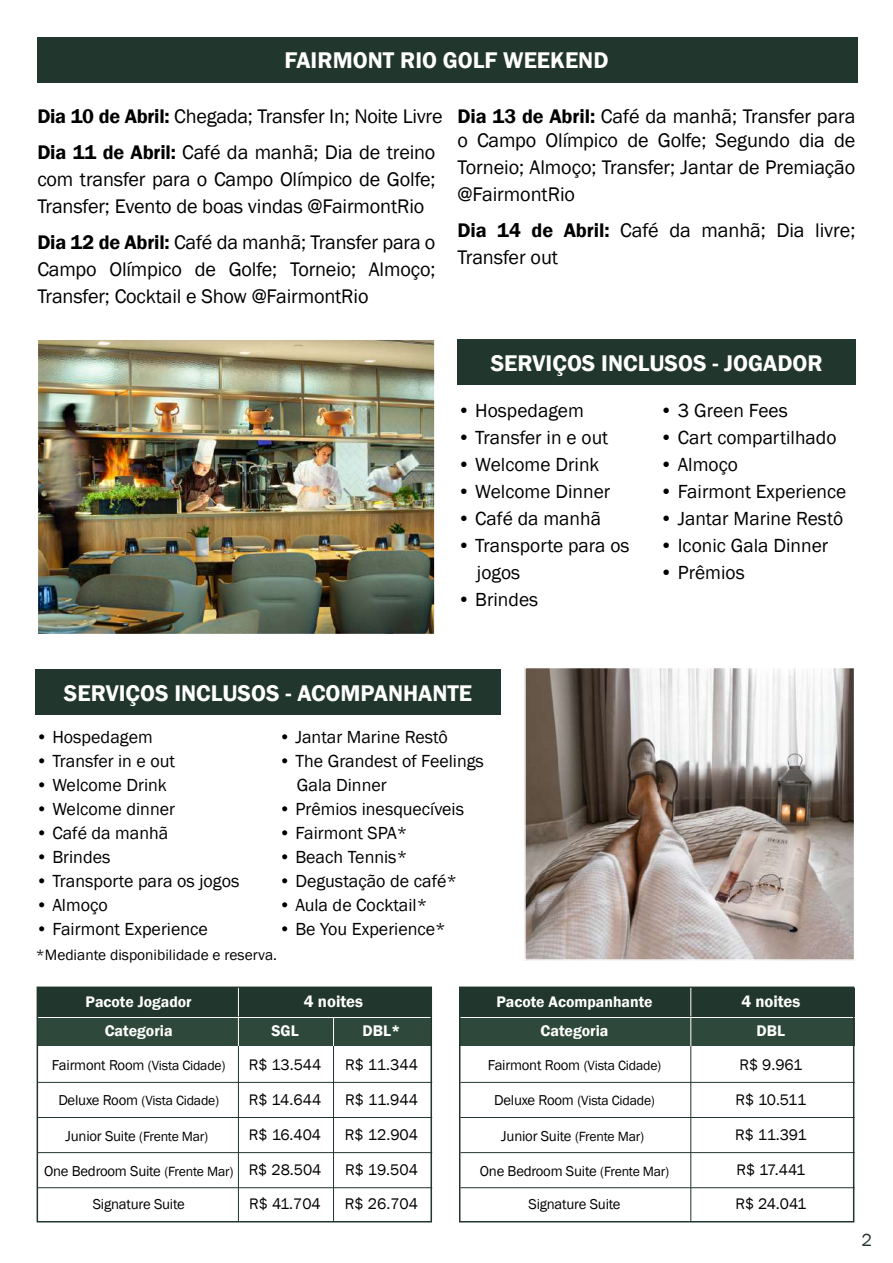
<style>
.page{position:relative;width:893px;height:1263px;background:#fff}
.page>*{position:absolute;margin:0;border:0;box-sizing:border-box;transform-origin:0 0}
.t1{font:600 23.4px "Franklin Gothic";color:#fff}
.t2{font:20.25px/27px "Franklin Gothic";letter-spacing:-.01em;color:#000}
.t3{font:19.5px/27px "Franklin Gothic";color:#000}
.t4{font:18px/24px "Franklin Gothic";color:#000}
.t5{font:18px "Franklin Gothic";color:#21362c}
.t6{font:600 16.65px "Franklin Gothic";color:#fff}
.t7{font:15.75px/33.5px "Franklin Gothic";color:#000}
.t8{font:600 15.75px "Franklin Gothic";color:#fff}
.t9{font:15.75px/33.5px "Franklin Gothic";letter-spacing:-.055em;color:#000}
.t10{font:15.45px "Franklin Gothic";color:#000}
.t11{font:14.7px/32.2px "Franklin Gothic";letter-spacing:-.015em;color:#000;text-align:center}
.t12{font:13.8px "Franklin Gothic";letter-spacing:-.015em;color:#000}
.s1{font-weight:600}
.s2{font-size:14.7px}
.s3{font-size:13.8px}
</style>
<div class="page">
<img style="left:40px;top:341px;width:393px;height:291px">
<div style="left:37px;top:338px;width:399px;height:297px;border:2px solid #fff"></div>
<div style="left:457px;top:339px;width:399px;height:45px;background:#21362c"></div>
<div style="left:37px;top:1018px;width:395px;height:27px;background:#2e493b"></div>
<div style="left:38px;top:988px;width:394px;height:28px;background:#21362c"></div>
<div style="left:37px;top:986px;width:395px;height:236px;border:2px solid #21362c"></div>
<hr style="left:38px;top:1082px;width:394px;height:1px;background:#21362c">
<hr style="left:38px;top:1117px;width:394px;height:1px;background:#21362c">
<hr style="left:38px;top:1152px;width:394px;height:1px;background:#21362c">
<hr style="left:38px;top:1187px;width:394px;height:1px;background:#21362c">
<hr style="left:238px;top:1046px;width:1px;height:175px;background:#21362c">
<svg style="left:238px;top:988px;width:1px;height:58px"></svg>
<hr style="left:333px;top:1044px;width:1px;height:177px;background:#21362c">
<svg style="left:333px;top:1018px;width:1px;height:28px"></svg>
<div style="left:460px;top:1018px;width:395px;height:27px;background:#2e493b"></div>
<div style="left:460px;top:988px;width:395px;height:28px;background:#21362c"></div>
<div style="left:459px;top:986px;width:395px;height:236px;border:2px solid #21362c"></div>
<hr style="left:460px;top:1082px;width:395px;height:1px;background:#21362c">
<hr style="left:460px;top:1117px;width:395px;height:1px;background:#21362c">
<hr style="left:460px;top:1152px;width:395px;height:1px;background:#21362c">
<hr style="left:460px;top:1187px;width:395px;height:1px;background:#21362c">
<hr style="left:690px;top:1046px;width:1px;height:175px;background:#21362c">
<svg style="left:690px;top:988px;width:1px;height:58px"></svg>
<img style="left:527px;top:670px;width:325px;height:288px">
<div style="left:524px;top:667px;width:331px;height:294px;border:2px solid #fff"></div>
<div style="left:35px;top:669px;width:466px;height:45px;background:#21362c"></div>
<div style="left:38px;top:37px;width:820px;height:46px;background:#21362c"></div>
<p class="t1" style="left:284px;top:45px;width:326px">FAIRMONT RIO GOLF WEEKEND</p>
<p class="t2" style="left:37px;top:99px;width:407px;line-height:36px"><span class="s1">Dia 10 de Abril:</span> Chegada; Transfer In; Noite Livre<br><span class="s1">Dia 11 de Abril:</span> Café da manhã; Dia de treino</p>
<p class="t2" style="left:37px;top:166px;width:400px">com transfer para o Campo Olímpico de Golfe;<br>Transfer; Evento de boas vindas @FairmontRio</p>
<p class="t2" style="left:37px;top:229px;width:400px;text-align:justify"><span class="s1">Dia 12 de Abril:</span> Café da manhã; Transfer para o Campo Olímpico de Golfe; Torneio; Almoço; Transfer; Cocktail e Show @FairmontRio</p>
<p class="t2" style="left:457px;top:105px;width:400px;line-height:24px"><span class="s1">Dia 13 de Abril:</span> Café da manhã; Transfer para o Campo Olímpico de Golfe; Segundo dia de</p>
<p class="t2" style="left:457px;top:154px;width:400px">Torneio; Almoço; Transfer; Jantar de Premiação @FairmontRio</p>
<p class="t2" style="left:457px;top:217px;width:399px"><span class="s1">Dia 14 de Abril:</span> Café da manhã; Dia livre;<br>Transfer out</p>
<p class="t1" style="left:491px;top:348px;width:334px">SERVIÇOS INCLUSOS - JOGADOR</p>
<p class="t3" style="left:457px;top:397px;width:128px">• Hospedagem</p>
<p class="t3" style="left:457px;top:424px;width:152px">• Transfer in e out</p>
<p class="t3" style="left:457px;top:451px;width:143px">• Welcome Drink</p>
<p class="t3" style="left:457px;top:478px;width:154px">• Welcome Dinner</p>
<p class="t3" style="left:457px;top:505px;width:145px">• Café da manhã</p>
<p class="t3" style="left:477px;top:532px;width:154px;text-indent:-20px">• Transporte para os jogos</p>
<p class="t3" style="left:457px;top:586px;width:82px">• Brindes</p>
<p class="t3" style="left:660px;top:397px;width:129px">• 3 Green Fees</p>
<p class="t3" style="left:660px;top:424px;width:178px">• Cart compartilhado</p>
<p class="t3" style="left:660px;top:451px;width:80px">• Almoço</p>
<p class="t3" style="left:660px;top:478px;width:188px">• Fairmont Experience</p>
<p class="t3" style="left:660px;top:505px;width:185px">• Jantar Marine Restô</p>
<p class="t3" style="left:660px;top:532px;width:170px">• Iconic Gala Dinner</p>
<p class="t3" style="left:660px;top:559px;width:86px">• Prêmios</p>
<p class="t1" style="left:64px;top:678px;width:410px">SERVIÇOS INCLUSOS - ACOMPANHANTE</p>
<p class="t4" style="left:36px;top:725px;width:118px">• Hospedagem</p>
<p class="t4" style="left:36px;top:749px;width:141px">• Transfer in e out</p>
<p class="t4" style="left:36px;top:773px;width:133px">• Welcome Drink</p>
<p class="t4" style="left:36px;top:797px;width:141px">• Welcome dinner</p>
<p class="t4" style="left:36px;top:821px;width:134px">• Café da manhã</p>
<p class="t4" style="left:36px;top:845px;width:76px">• Brindes</p>
<p class="t4" style="left:36px;top:869px;width:205px">• Transporte para os jogos</p>
<p class="t4" style="left:36px;top:893px;width:74px">• Almoço</p>
<p class="t4" style="left:36px;top:917px;width:174px">• Fairmont Experience</p>
<p class="t4" style="left:279px;top:725px;width:171px">• Jantar Marine Restô</p>
<p class="t4" style="left:297px;top:749px;width:189px;text-indent:-18px">• The Grandest of Feelings<br>Gala Dinner</p>
<p class="t4" style="left:279px;top:797px;width:187px">• Prêmios inesquecíveis</p>
<p class="t4" style="left:279px;top:821px;width:130px">• Fairmont SPA*</p>
<p class="t4" style="left:279px;top:845px;width:130px">• Beach Tennis*</p>
<p class="t4" style="left:279px;top:869px;width:180px">• Degustação de café*</p>
<p class="t4" style="left:279px;top:893px;width:150px">• Aula de Cocktail*</p>
<p class="t4" style="left:279px;top:917px;width:168px">• Be You Experience*</p>
<p class="t10" style="left:36px;top:945px;width:243px">*Mediante disponibilidade e reserva.</p>
<p class="t8" style="left:86px;top:992px;width:108px">Pacote Jogador</p>
<p class="t6" style="left:304px;top:991px;width:61px">4 noites</p>
<p class="t8" style="left:105px;top:1021px;width:69px">Categoria</p>
<p class="t12" style="left:52px;top:1057px;width:175px"><span class="s2">Fairmont Room</span> (Vista Cidade)</p>
<p class="t12" style="left:58px;top:1092px;width:162px"><span class="s2">Deluxe Room</span> (Vista Cidade)</p>
<p class="t11" style="left:66px;top:1120px;width:144px">Junior Suite <span class="s3">(Frente Mar)</span></p>
<p class="t11" style="left:44px;top:1155px;width:191px">One Bedroom Suite <span class="s3">(Frente Mar)<br></span>Signature Suite</p>
<p class="t8" style="left:271px;top:1020px;width:29px">SGL</p>
<p class="t7" style="left:249px;top:1048px;width:74px">R$ 13.544</p>
<p class="t7" style="left:249px;top:1084px;width:74px">R$ 14.644</p>
<p class="t7" style="left:249px;top:1119px;width:74px">R$ 16.404</p>
<p class="t7" style="left:249px;top:1154px;width:74px">R$ 28.504<br>R$ 41.704</p>
<p class="t8" style="left:363px;top:1020px;width:39px">DBL*</p>
<p class="t7" style="left:345px;top:1048px;width:74px">R$ 11.344</p>
<p class="t7" style="left:345px;top:1084px;width:74px">R$ 11.944</p>
<p class="t7" style="left:345px;top:1119px;width:75px">R$ 12.904</p>
<p class="t7" style="left:345px;top:1154px;width:75px">R$ 19.504<br>R$ 26.704</p>
<p class="t8" style="left:496px;top:992px;width:158px">Pacote Acompanhante</p>
<p class="t8" style="left:541px;top:1021px;width:69px">Categoria</p>
<p class="t12" style="left:488px;top:1057px;width:175px"><span class="s2">Fairmont Room</span> (Vista Cidade)</p>
<p class="t12" style="left:494px;top:1092px;width:162px"><span class="s2">Deluxe Room</span> (Vista Cidade)</p>
<p class="t11" style="left:501px;top:1120px;width:144px">Junior Suite <span class="s3">(Frente Mar)</span></p>
<p class="t11" style="left:480px;top:1155px;width:191px">One Bedroom Suite <span class="s3">(Frente Mar)<br></span>Signature Suite</p>
<p class="t6" style="left:741px;top:991px;width:61px">4 noites</p>
<p class="t8" style="left:757px;top:1020px;width:30px">DBL</p>
<p class="t7" style="left:739px;top:1048px;width:64px">R$ 9.961</p>
<p class="t7" style="left:735px;top:1084px;width:73px">R$ 10.511</p>
<p class="t7" style="left:735px;top:1119px;width:73px">R$ 11.391</p>
<p class="t9" style="left:735px;top:1154px;width:73px">R$ 17.441<br>R$ 24.041</p>
<p class="t5" style="left:861px;top:1228px;width:12px">2</p>
</div>
